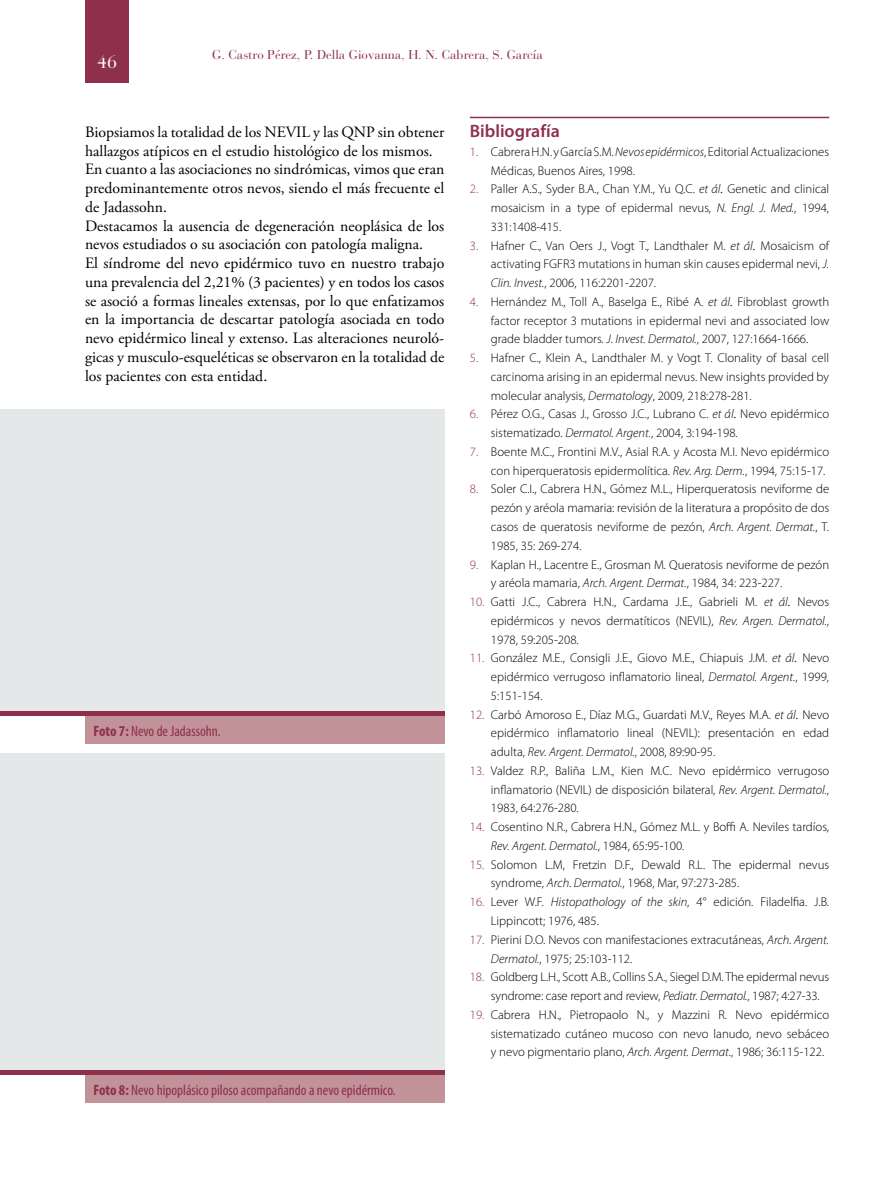
<style>
.page{position:relative;width:893px;height:1191px;background:#fff}
.page>*{position:absolute;margin:0;border:0;box-sizing:border-box;transform-origin:0 0}
.t1{font:600 18px "Myriad Pro";color:#8e2f4c}
.t2{font:18px "Bauer Bodoni";color:#fff}
.t3{font:15.75px/18.8px "Adobe Garamond Pro";color:#000}
.t4{font:condensed 15px "Myriad Pro";color:#8e2f4c}
.t5{font:300 12.75px/18.8px "Myriad Pro";color:#000;text-align:justify}
.t6{font:12.75px "Bauer Bodoni";color:#8e2f4c}
.s1{font-weight:700}
.s2{color:#8e2f4c}
.s3{font-style:italic}
.s4{font-family:"Garamond";font-weight:400;font-style:italic}
</style>
<div class="page">
<div style="left:85px;top:0;width:44px;height:82px;background:#8e2f4c"></div>
<hr style="left:892px;top:50px;width:1px;height:218px;background:#8e2f4c">
<hr style="left:470px;top:117px;width:359px;height:1px;background:#8e2f4c">
<div style="left:0;top:409px;width:444px;height:304px;background:#e5e8e8"></div>
<div style="left:0;top:753px;width:444px;height:319px;background:#e5e8e8"></div>
<div style="left:85px;top:716px;width:359px;height:28px;background:#c19298"></div>
<div style="left:85px;top:1074px;width:359px;height:29px;background:#c19298"></div>
<div style="left:0;top:711px;width:444px;height:5px;background:#8e2f4c"></div>
<hr style="left:0;top:1070px;width:444px;height:4px;background:#8e2f4c">
<h1 class="t2" style="left:97px;top:51px;width:22px">46</h1>
<p class="t6" style="left:212px;top:47px;width:332px">G. Castro Pérez, P. Della Giovanna, H. N. Cabrera, S. García</p>
<p class="t3" style="left:85px;top:123px;width:361px">Biopsiamos la totalidad de los NEVIL y las QNP sin obtener hallazgos atípicos en el estudio histológico de los mismos.<br>En cuanto a las asociaciones no sindrómicas, vimos que eran predominantemente otros nevos, siendo el más frecuente el de Jadassohn.<br>Destacamos la ausencia de degeneración neoplásica de los nevos estudiados o su asociación con patología maligna.<br>El síndrome del nevo epidérmico tuvo en nuestro trabajo una prevalencia del 2,21% (3 pacientes) y en todos los casos se asoció a formas lineales extensas, por lo que enfatizamos en la importancia de descartar patología asociada en todo nevo epidérmico lineal y extenso. Las alteraciones neuroló&shy;gicas y musculo-esqueléticas se observaron en la totalidad de los pacientes con esta entidad.</p>
<p class="t4" style="left:94px;top:721px;width:129px"><span class="s1">Foto 7:</span> Nevo de Jadassohn.</p>
<p class="t4" style="left:94px;top:1080px;width:303px"><span class="s1">Foto 8:</span> Nevo hipoplásico piloso acompañando a nevo epidérmico.</p>
<h1 class="t1" style="left:470px;top:119px;width:92px">Bibliografía</h1>
<p class="t5" style="left:491px;top:142px;width:340px;text-indent:-21px"><span class="s2">1.</span> Cabrera H.N. y García S.M. <span class="s3">Nevos epidérmicos</span>, Editorial Actualizaciones<br>Médicas, Buenos Aires, 1998.</p>
<p class="t5" style="left:491px;top:179px;width:340px;text-indent:-21px"><span class="s2">2.</span> Paller A.S., Syder B.A., Chan Y.M., Yu Q.C. <span class="s3">et ál</span><span class="s4">.</span> Genetic and clinical mosaicism in a type of epidermal nevus, <span class="s3">N. Engl. J. Med.</span>, 1994, 331:1408-415.</p>
<p class="t5" style="left:491px;top:236px;width:340px;text-indent:-21px"><span class="s2">3.</span> Hafner C., Van Oers J., Vogt T., Landthaler M. <span class="s3">et ál</span><span class="s4">.</span> Mosaicism of activating FGFR3 mutations in human skin causes epidermal nevi, <span class="s3">J.<br>Clin. Invest.</span>, 2006, 116:2201-2207.</p>
<p class="t5" style="left:491px;top:292px;width:340px;text-indent:-21px"><span class="s2">4.</span> Hernández M., Toll A., Baselga E., Ribé A. <span class="s3">et ál</span><span class="s4">.</span> Fibroblast growth factor receptor 3 mutations in epidermal nevi and associated low grade bladder tumors. <span class="s3">J. Invest. Dermatol.</span>, 2007, 127:1664-1666.</p>
<p class="t5" style="left:491px;top:348px;width:340px;text-indent:-21px"><span class="s2">5.</span> Hafner C., Klein A., Landthaler M. y Vogt T. Clonality of basal cell carcinoma arising in an epidermal nevus. New insights provided by molecular analysis, <span class="s3">Dermatology</span>, 2009, 218:278-281.</p>
<p class="t5" style="left:491px;top:405px;width:340px;text-indent:-21px"><span class="s2">6.</span> Pérez O.G., Casas J., Grosso J.C., Lubrano C. <span class="s3">et ál</span><span class="s4">.</span> Nevo epidérmico sistematizado. <span class="s3">Dermatol. Argent.</span>, 2004, 3:194-198.</p>
<p class="t5" style="left:470px;top:442px;width:361px;text-align:right"><span class="s2">7.</span> Boente M.C., Frontini M.V., Asial R.A. y Acosta M.I. Nevo epidérmico con hiperqueratosis epidermolítica. <span class="s3">Rev. Arg. Derm.</span>, 1994, 75:15-17.</p>
<p class="t5" style="left:491px;top:480px;width:340px;text-indent:-21px"><span class="s2">8.</span> Soler C.I., Cabrera H.N., Gómez M.L., Hiperqueratosis neviforme de pezón y aréola mamaria: revisión de la literatura a propósito de dos casos de queratosis neviforme de pezón, <span class="s3">Arch. Argent. Dermat.</span>, T.<br>1985, 35: 269-274.</p>
<p class="t5" style="left:491px;top:555px;width:340px;text-indent:-21px"><span class="s2">9.</span> Kaplan H., Lacentre E., Grosman M. Queratosis neviforme de pezón y aréola mamaria, <span class="s3">Arch. Argent. Dermat.</span>, 1984, 34: 223-227.</p>
<p class="t5" style="left:491px;top:592px;width:340px;text-indent:-21px"><span class="s2">10.</span> Gatti J.C., Cabrera H.N., Cardama J.E., Gabrieli M. <span class="s3">et ál</span><span class="s4">.</span> Nevos epidérmicos y nevos dermatíticos (NEVIL), <span class="s3">Rev. Argen. Dermatol.</span>, 1978, 59:205-208.</p>
<p class="t5" style="left:491px;top:648px;width:340px;text-indent:-21px"><span class="s2">11.</span> González M.E., Consigli J.E., Giovo M.E., Chiapuis J.M. <span class="s3">et ál</span><span class="s4">.</span> Nevo epidérmico verrugoso inflamatorio lineal, <span class="s3">Dermatol. Argent.</span>, 1999, 5:151-154.</p>
<p class="t5" style="left:491px;top:705px;width:340px;text-indent:-21px"><span class="s2">12.</span> Carbó Amoroso E., Díaz M.G., Guardati M.V., Reyes M.A. <span class="s3">et ál</span><span class="s4">.</span> Nevo epidérmico inflamatorio lineal (NEVIL): presentación en edad adulta, <span class="s3">Rev. Argent. Dermatol.</span>, 2008, 89:90-95.</p>
<p class="t5" style="left:491px;top:761px;width:340px;text-indent:-21px"><span class="s2">13.</span> Valdez R.P., Baliña L.M., Kien M.C. Nevo epidérmico verrugoso inflamatorio (NEVIL) de disposición bilateral, <span class="s3">Rev. Argent. Dermatol.</span>, 1983, 64:276-280.</p>
<p class="t5" style="left:491px;top:817px;width:340px;text-indent:-21px"><span class="s2">14.</span> Cosentino N.R., Cabrera H.N., Gómez M.L. y Boffi A. Neviles tardíos,<br><span class="s3">Rev. Argent. Dermatol.</span>, 1984, 65:95-100.</p>
<p class="t5" style="left:491px;top:855px;width:340px;text-indent:-21px"><span class="s2">15.</span> Solomon L.M, Fretzin D.F., Dewald R.L. The epidermal nevus syndrome, <span class="s3">Arch. Dermatol.</span>, 1968, Mar, 97:273-285.</p>
<p class="t5" style="left:491px;top:892px;width:340px;text-indent:-21px"><span class="s2">16.</span> Lever W.F. <span class="s3">Histopathology of the skin</span>, 4° edición. Filadelfia. J.B.<br>Lippincott; 1976, 485.</p>
<p class="t5" style="left:491px;top:930px;width:340px;text-indent:-21px"><span class="s2">17.</span> Pierini D.O. Nevos con manifestaciones extracutáneas, <span class="s3">Arch. Argent.<br>Dermatol.</span>, 1975; 25:103-112.</p>
<p class="t5" style="left:491px;top:967px;width:340px;text-indent:-21px"><span class="s2">18.</span> Goldberg L.H., Scott A.B., Collins S.A., Siegel D.M. The epidermal nevus syndrome: case report and review, <span class="s3">Pediatr. Dermatol.</span>, 1987; 4:27-33.</p>
<p class="t5" style="left:491px;top:1005px;width:340px;text-indent:-21px"><span class="s2">19.</span> Cabrera H.N., Pietropaolo N., y Mazzini R. Nevo epidérmico sistematizado cutáneo mucoso con nevo lanudo, nevo sebáceo y nevo pigmentario plano, <span class="s3">Arch. Argent. Dermat.</span>, 1986; 36:115-122.</p>
</div>
